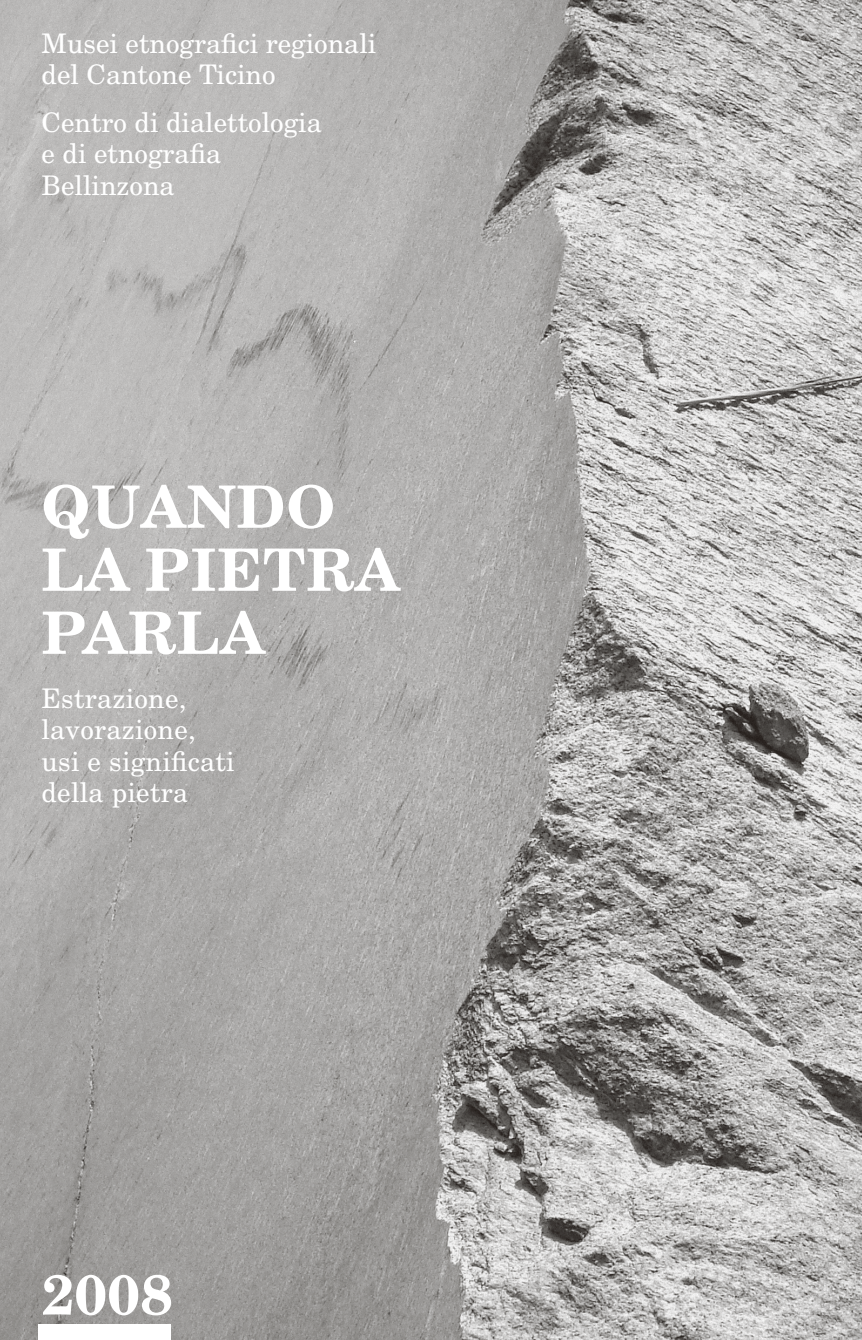
<style>
.page{position:relative;width:862px;height:1340px;background:#fff}
.page>*{position:absolute;margin:0;border:0;box-sizing:border-box;transform-origin:0 0}
.t1{font:700 58.5px/63px "New Century Schlbk";letter-spacing:.02em;color:#fff}
.t2{font:700 56.25px "New Century Schlbk";color:#fff}
.t3{font:27px/31.5px "New Century Schlbk";color:#fff}
</style>
<div class="page">
<img style="left:0;top:0;width:861px;height:1339px">
<div style="left:38px;top:1323px;width:133px;height:16px;background:#fff"></div>
<p class="t3" style="left:41px;top:30px;width:336px">Musei etnografici regionali del Cantone Ticino</p>
<p class="t3" style="left:41px;top:109px;width:282px">Centro di dialettologia e di etnografia<br>Bellinzona</p>
<h1 class="t1" style="left:41px;top:480px;width:359px">QUANDO<br>LA PIETRA<br>PARLA</h1>
<p class="t3" style="left:41px;top:685px;width:195px">Estrazione, lavorazione, usi e significati della pietra</p>
<h2 class="t2" style="left:42px;top:1272px;width:132px">2008</h2>
</div>
